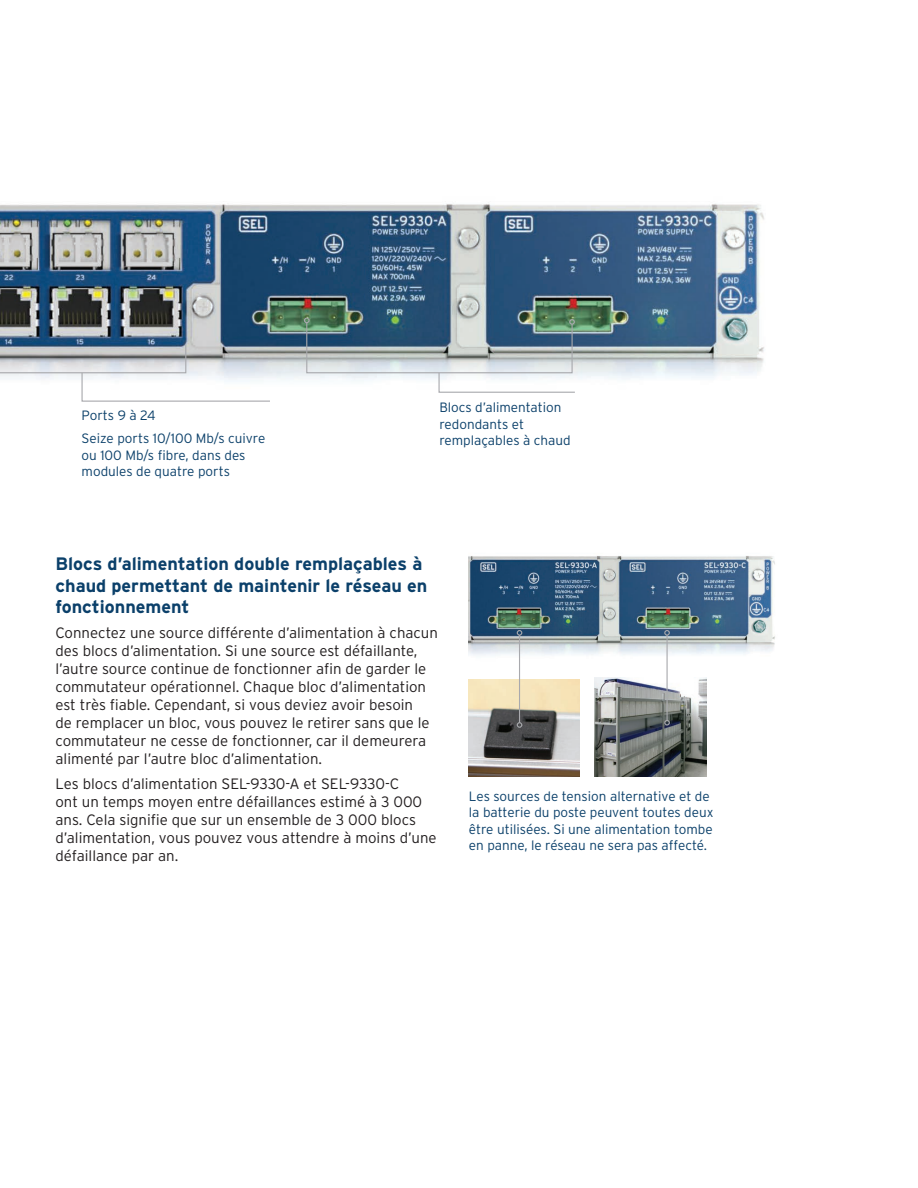
<style>
.page{position:relative;width:918px;height:1188px;background:#fff}
.page>*{position:absolute;margin:0;border:0;box-sizing:border-box;transform-origin:0 0}
.t1{font:700 18px/21.6px "Interstate Poly";color:#0b406a}
.t2{font:300 15px/18px "Interstate Poly";color:#231f20}
.t3{font:300 13.5px/16.2px "Interstate Poly";color:#0b406a}
</style>
<div class="page">
<img style="left:0;top:204px;width:764px;height:176px">
<img style="left:468px;top:556px;width:307px;height:139px">
<img style="left:468px;top:679px;width:112px;height:97px">
<img style="left:595px;top:678px;width:111px;height:98px">
<hr style="left:519px;top:635px;width:1px;height:88px;background:#a8a9ad">
<svg style="left:517px;top:630px;width:5px;height:6px"></svg>
<svg style="left:517px;top:722px;width:5px;height:6px"></svg>
<hr style="left:667px;top:635px;width:1px;height:85px;background:#a8a9ad">
<svg style="left:664px;top:630px;width:6px;height:6px"></svg>
<svg style="left:664px;top:720px;width:6px;height:6px"></svg>
<svg style="left:0;top:343px;width:271px;height:59px"></svg>
<svg style="left:304px;top:318px;width:272px;height:75px"></svg>
<p class="t3" style="left:82px;top:403px;width:185px;line-height:23.5px">Ports 9 à 24<br>Seize ports 10/100 Mb/s cuivre</p>
<p class="t3" style="left:82px;top:446px;width:165px">ou 100 Mb/s fibre, dans des modules de quatre ports</p>
<p class="t3" style="left:439px;top:399px;width:133px">Blocs d’alimentation redondants et remplaçables à chaud</p>
<p class="t1" style="left:55px;top:552px;width:373px">Blocs d’alimentation double remplaçables à chaud permettant de maintenir le réseau en fonctionnement</p>
<p class="t2" style="left:55px;top:623px;width:384px">Connectez une source différente d’alimentation à chacun des blocs d’alimentation. Si une source est défaillante, l’autre source continue de fonctionner afin de garder le commutateur opérationnel. Chaque bloc d’alimentation est très fiable. Cependant, si vous deviez avoir besoin<br>de remplacer un bloc, vous pouvez le retirer sans que le commutateur ne cesse de fonctionner, car il demeurera alimenté par l’autre bloc d’alimentation.</p>
<p class="t2" style="left:55px;top:774px;width:383px">Les blocs d’alimentation SEL-9330-A et SEL-9330-C<br>ont un temps moyen entre défaillances estimé à 3 000 ans. Cela signifie que sur un ensemble de 3 000 blocs d’alimentation, vous pouvez vous attendre à moins d’une défaillance par an.</p>
<p class="t3" style="left:469px;top:787px;width:246px">Les sources de tension alternative et de la batterie du poste peuvent toutes deux être utilisées. Si une alimentation tombe en panne, le réseau ne sera pas affecté.</p>
</div>
